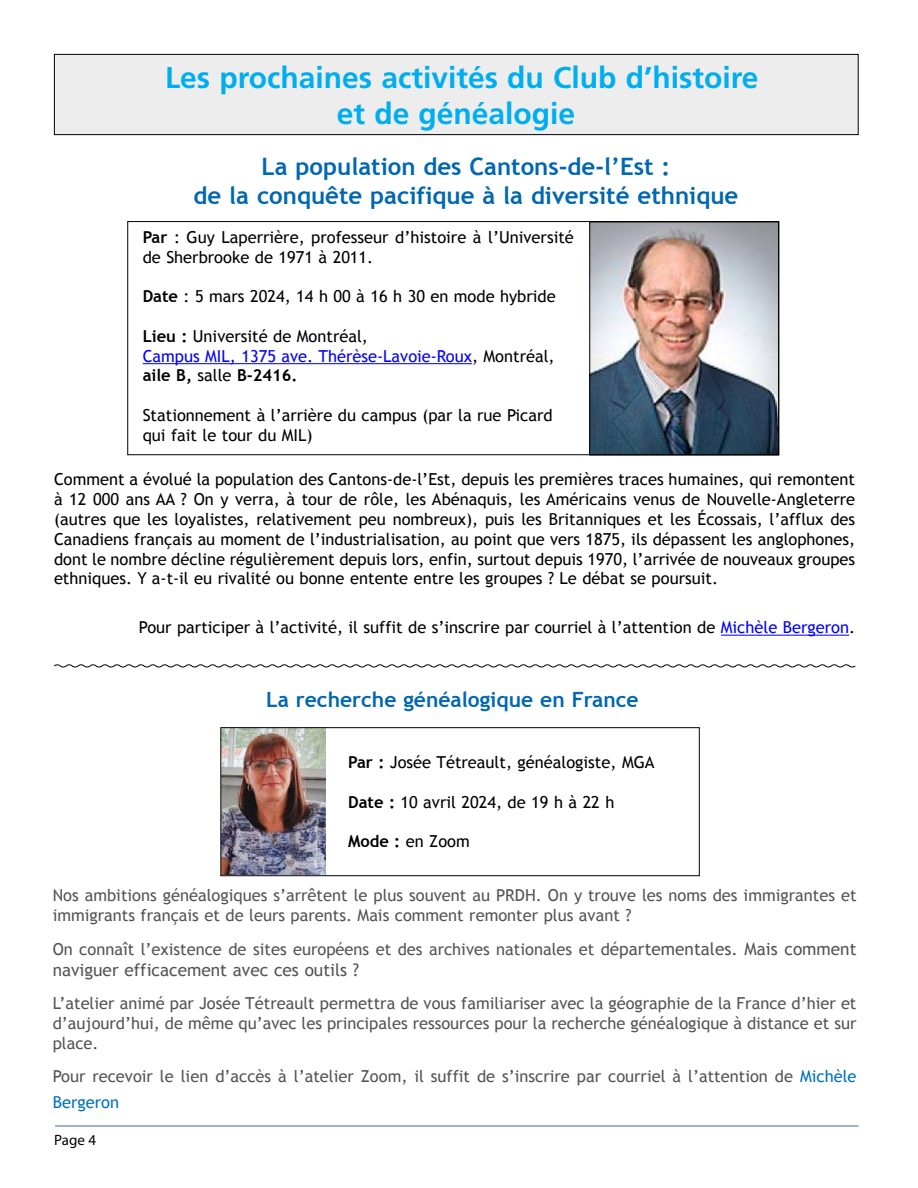
<style>
.page{position:relative;width:918px;height:1188px;background:#fff}
.page>*{position:absolute;margin:0;border:0;box-sizing:border-box;transform-origin:0 0}
.t1{font:700 30px/36px "Frutiger";color:#00aeef;text-align:center}
.t2{font:700 24px/28.8px "Trebuchet MS";color:#0067b1;text-align:center}
.t3{font:700 21px "Trebuchet MS";color:#0067b1}
.t4{font:17.25px "Trebuchet MS";color:#545454}
.t5{font:16.5px/19.8px "Trebuchet MS";color:#000}
.t6{font:16.5px/19.8px "Trebuchet MS";color:#545454}
.t7{font:16.5px/19.8px "Trebuchet MS";color:#00f}
.t8{font:15px "Myriad Pro";color:#000}
.s1{font-weight:700}
.s2{font-weight:700;color:#000}
.s3{color:#000}
.s4{color:#00f}
.s5{font-size:17.25px}
.s6{color:#0070c4}
</style>
<div class="page">
<hr style="left:55px;top:1126px;width:804px;height:1px;background:#3c65af">
<img style="left:591px;top:224px;width:186px;height:229px">
<div style="left:54px;top:54px;width:804px;height:81px;background:#ededee"></div>
<div style="left:54px;top:54px;width:805px;height:81px;border:1px solid #000"></div>
<img style="left:222px;top:729px;width:104px;height:145px">
<div style="left:220px;top:727px;width:480px;height:149px;border:1px solid #000"></div>
<hr style="left:721px;top:635px;width:128px;height:1px;background:#00f">
<hr style="left:143px;top:363px;width:329px;height:1px;background:#00f">
<div style="left:127px;top:221px;width:652px;height:234px;border:1px solid #000"></div>
<svg style="left:54px;top:664px;width:802px;height:4px"></svg>
<h1 class="t1" style="left:165px;top:59px;width:595px">Les prochaines activités du Club d’histoire et de généalogie</h1>
<h2 class="t2" style="left:194px;top:153px;width:546px">La population des Cantons-de-l’Est :<br>de la conquête pacifique à la diversité ethnique</h2>
<p class="t5" style="left:143px;top:227px;width:433px"><span class="s1">Par</span> : Guy Laperrière, professeur d’histoire à l’Université de Sherbrooke de 1971 à 2011.</p>
<p class="t5" style="left:143px;top:287px;width:415px"><span class="s1">Date</span> : 5 mars 2024, 14 h 00 à 16 h 30 en mode hybride</p>
<p class="t7" style="left:143px;top:326px;width:414px"><span class="s2">Lieu :</span> <span class="s3">Université de Montréal,<br></span>Campus MIL, 1375 ave. Thérèse-Lavoie-Roux<span class="s3">, Montréal, </span><span class="s2">aile B,</span> <span class="s3">salle</span> <span class="s2">B-2416.</span></p>
<p class="t5" style="left:143px;top:405px;width:411px">Stationnement à l’arrière du campus (par la rue Picard qui fait le tour du MIL)</p>
<p class="t5" style="left:54px;top:470px;width:803px;text-align:justify">Comment a évolué la population des Cantons-de-l’Est, depuis les premières traces humaines, qui remontent à 12 000 ans AA ? On y verra, à tour de rôle, les Abénaquis, les Américains venus de Nouvelle-Angleterre (autres que les loyalistes, relativement peu nombreux), puis les Britanniques et les Écossais, l’afflux des Canadiens français au moment de l’industrialisation, au point que vers 1875, ils dépassent les anglophones, dont le nombre décline régulièrement depuis lors, enfin, surtout depuis 1970, l’arrivée de nouveaux groupes ethniques. Y a-t-il eu rivalité ou bonne entente entre les groupes ? Le débat se poursuit.</p>
<p class="t5" style="left:139px;top:618px;width:718px">Pour participer à l’activité, il suffit de s’inscrire par courriel à l’attention de <span class="s4">Michèle Bergeron</span>.</p>
<p class="t3" style="left:266px;top:686px;width:374px">La recherche généalogique en France</p>
<p class="t5" style="left:348px;top:753px;width:308px"><span class="s1">Par :</span> Josée Tétreault, généalogiste, MGA</p>
<p class="t5" style="left:348px;top:792px;width:268px"><span class="s1">Date :</span> 10 avril 2024, de 19 h à 22 h</p>
<p class="t5" style="left:348px;top:832px;width:123px"><span class="s1">Mode :</span> en Zoom</p>
<p class="t6" style="left:53px;top:886px;width:805px">Nos ambitions généalogiques s’arrêtent le plus souvent au PRDH. On y trouve les noms des immigrantes et immigrants français et de leurs parents. Mais comment remonter plus avant ?</p>
<p class="t6" style="left:53px;top:940px;width:805px">On connaît l’existence de sites européens et des archives nationales et d<span class="s5">épartementales. Mais comment</span></p>
<p class="t4" style="left:53px;top:960px;width:308px">naviguer efficacement avec ces outils ?</p>
<p class="t6" style="left:53px;top:994px;width:805px;text-align:justify">L’atelier animé par Josée Tétreault permettra de vous familiariser avec la géographie de la France d’hier et d’aujourd’hui, de même qu’avec les principales ressources pour la recherche généalogique à distance et sur place.</p>
<p class="t6" style="left:53px;top:1064px;width:805px;line-height:25.2px">Pour recevoir le lien d’accès à l’atelier Zoom, il suffit de s’inscrire par courriel à l’attention de <span class="s6">Michèle<br>Bergeron</span></p>
<p class="t8" style="left:54px;top:1131px;width:43px">Page 4</p>
</div>
